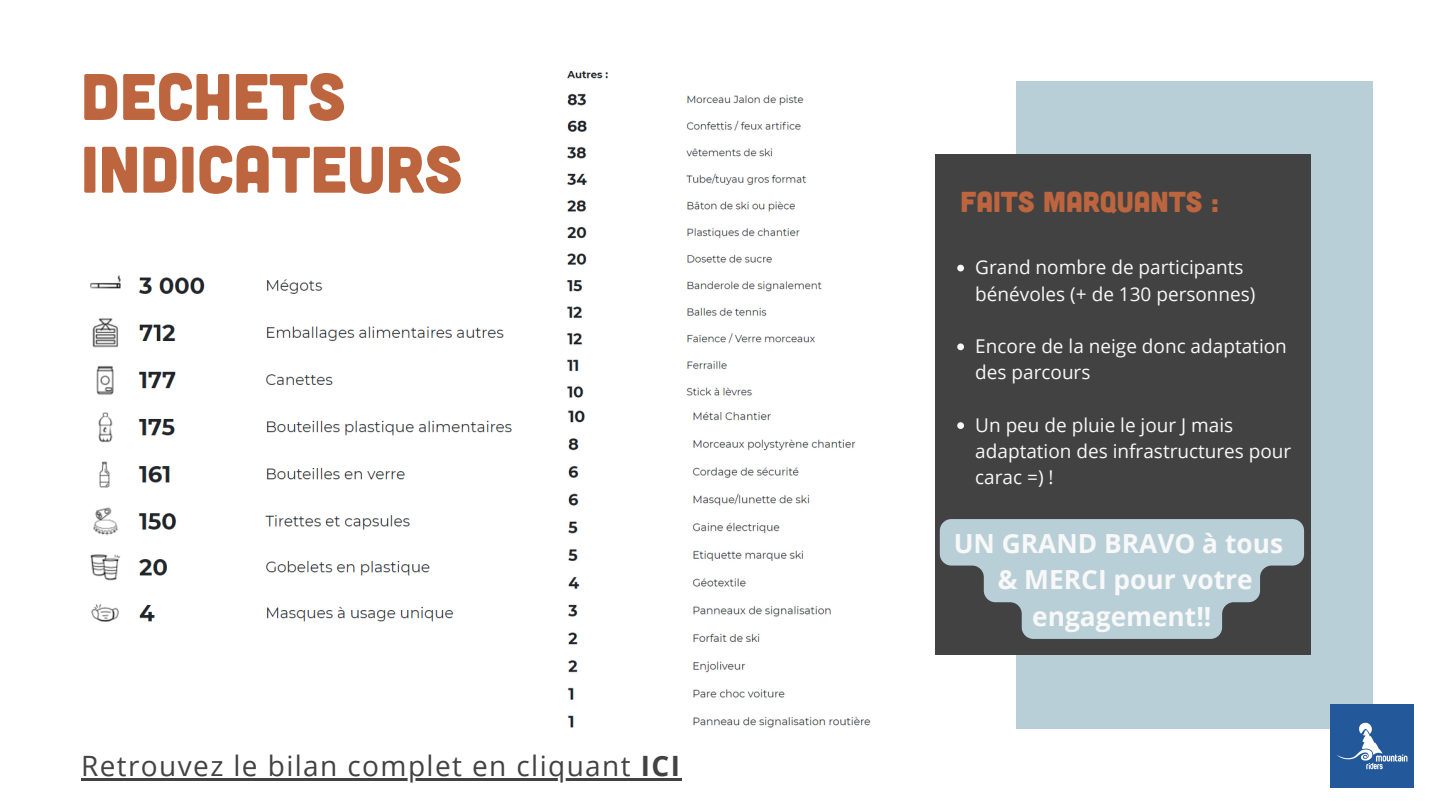
<style>
.page{position:relative;width:1440px;height:810px;background:#fff}
.page>*{position:absolute;margin:0;border:0;box-sizing:border-box;transform-origin:0 0}
.t1{font:65.6px/72.8px "Cubano";color:#bd653e}
.t2{font:28.9px "Cubano";color:#bd653e}
.t3{font:28px "Open Sans";letter-spacing:.05em;color:#424242}
.t4{font:700 26.3px/36.7px "Open Sans";color:#f8f8f8;text-align:center}
.t5{font:19px/26.2px "Open Sans";color:#f8f8f8}
.s1{font-weight:700}
</style>
<div class="page">
<div style="left:1016px;top:81px;width:356px;height:648px;background:#b9cfd8"></div>
<img style="left:1330px;top:704px;width:84px;height:83px">
<div style="left:936px;top:155px;width:375px;height:500px;background:#424242"></div>
<img style="left:90px;top:275px;width:422px;height:347px">
<img style="left:566px;top:70px;width:256px;height:328px">
<img style="left:567px;top:410px;width:304px;height:318px">
<hr style="left:81px;top:778px;width:560px;height:2px;background:#424242">
<hr style="left:641px;top:778px;width:40px;height:2px;background:#424242">
<svg style="left:957px;top:265px;width:7px;height:6px"></svg>
<svg style="left:957px;top:343px;width:7px;height:7px"></svg>
<svg style="left:957px;top:422px;width:7px;height:7px"></svg>
<svg style="left:940px;top:519px;width:364px;height:120px"></svg>
<p class="t1" style="left:81px;top:57px;width:383px">DECHETS<br>INDICATEURS</p>
<p class="t3" style="left:81px;top:746px;width:600px">Retrouvez le bilan complet en cliquant <span class="s1">ICI</span></p>
<p class="t2" style="left:961px;top:183px;width:260px">FAITS MARQUANTS :</p>
<p class="t5" style="left:975px;top:254px;width:282px">Grand nombre de participants bénévoles (+ de 130 personnes)</p>
<p class="t5" style="left:975px;top:333px;width:313px">Encore de la neige donc adaptation des parcours</p>
<p class="t5" style="left:975px;top:411px;width:318px">Un peu de pluie le jour J mais adaptation des infrastructures pour carac =) !</p>
<p class="t4" style="left:954px;top:524px;width:331px">UN GRAND BRAVO à tous &amp; MERCI pour votre engagement!!</p>
</div>
